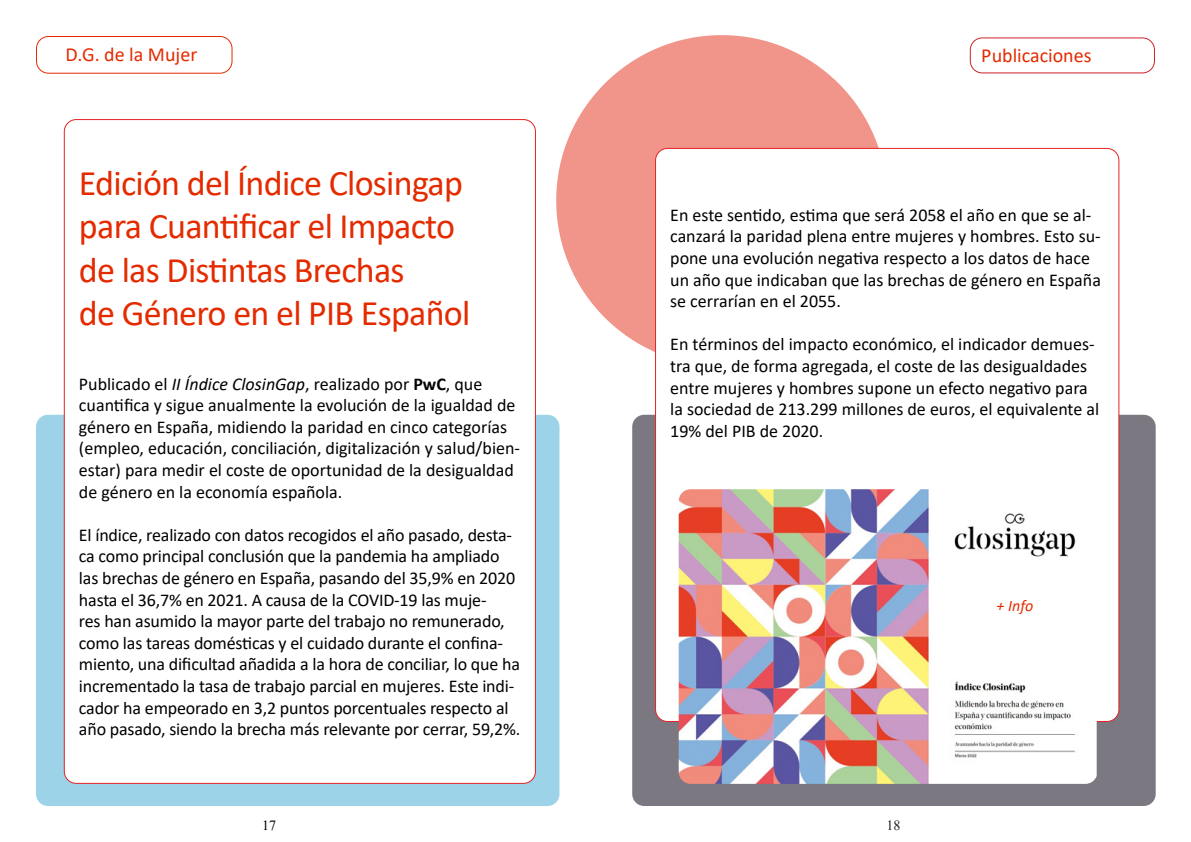
<style>
.page{position:relative;width:1191px;height:842px;background:#fff}
.page>*{position:absolute;margin:0;border:0;box-sizing:border-box;transform-origin:0 0}
.t1{font:36px/43.2px "Calibri";letter-spacing:-.02em;color:#e42b00}
.t2{font:20px "Calibri";color:#e42b00}
.t3{font:18px/21.6px "Calibri";letter-spacing:-.01em;color:#000}
.t4{font:italic 16px "Calibri";color:#e42b00}
.t5{font:14px "Times New Roman";color:#000}
.t6{font:14px "Times New Roman";color:#231f20}
.s1{font-style:italic}
.s2{font-weight:700}
</style>
<div class="page">
<div style="left:556px;top:35px;width:331px;height:331px;background:#f1948a;border-radius:50%"></div>
<div style="left:632px;top:415px;width:523px;height:391px;background:#7c7881;border-radius:12px"></div>
<div style="left:36px;top:415px;width:523px;height:391px;background:#9dd3e8;border-radius:12px"></div>
<div style="left:655px;top:148px;width:463px;height:573px;background:#fff;border-radius:12px"></div>
<div style="left:36px;top:36px;width:196px;height:38px;border:1px solid #e42b00;border-radius:12px"></div>
<div style="left:64px;top:120px;width:471px;height:663px;background:#fff;border-radius:12px"></div>
<div style="left:969px;top:37px;width:186px;height:36px;border:1px solid #d1232a;border-radius:12px"></div>
<img style="left:678px;top:489px;width:418px;height:295px">
<p class="t2" style="left:66px;top:40px;width:133px">D.G. de la Mujer</p>
<p class="t1" style="left:79px;top:161px;width:385px">Edición del Índice Closingap para Cuantificar el Impacto</p>
<p class="t1" style="left:79px;top:247px;width:327px">de las Distintas Brechas</p>
<p class="t1" style="left:79px;top:290px;width:393px">de Género en el PIB Español</p>
<p class="t3" style="left:79px;top:372px;width:443px">Publicado el <span class="s1">II Índice ClosinGap</span>, realizado por <span class="s2">PwC</span>, que cuantifica y sigue anualmente la evolución de la igualdad de género en España, midiendo la paridad en cinco categorías (empleo, educación, conciliación, digitalización y salud/bien&shy;estar) para medir el coste de oportunidad de la desigualdad de género en la economía española.</p>
<p class="t3" style="left:79px;top:523px;width:443px">El índice, realizado con datos recogidos el año pasado, desta&shy;ca como principal conclusión que la pandemia ha ampliado las brechas de género en España, pasando del 35,9% en 2020 hasta el 36,7% en 2021. A causa de la COVID-19 las muje-<br>res han asumido la mayor parte del trabajo no remunerado, como las tareas domésticas y el cuidado durante el confina&shy;miento, una dificultad añadida a la hora de conciliar, lo que ha incrementado la tasa de trabajo parcial en mujeres. Este indi&shy;cador ha empeorado en 3,2 puntos porcentuales respecto al año pasado, siendo la brecha más relevante por cerrar, 59,2%.</p>
<p class="t2" style="left:981px;top:41px;width:112px">Publicaciones</p>
<p class="t3" style="left:670px;top:204px;width:432px">En este sentido, estima que será 2058 el año en que se al&shy;canzará la paridad plena entre mujeres y hombres. Esto su&shy;pone una evolución negativa respecto a los datos de hace un año que indicaban que las brechas de género en España se cerrarían en el 2055.</p>
<p class="t3" style="left:670px;top:333px;width:430px">En términos del impacto económico, el indicador demues&shy;tra que, de forma agregada, el coste de las desigualdades entre mujeres y hombres supone un efecto negativo para la sociedad de 213.299 millones de euros, el equivalente al 19% del PIB de 2020.</p>
<p class="t4" style="left:996px;top:595px;width:38px">+ Info</p>
<p class="t5" style="left:262px;top:816px;width:15px">17</p>
<p class="t6" style="left:886px;top:816px;width:15px">18</p>
</div>
